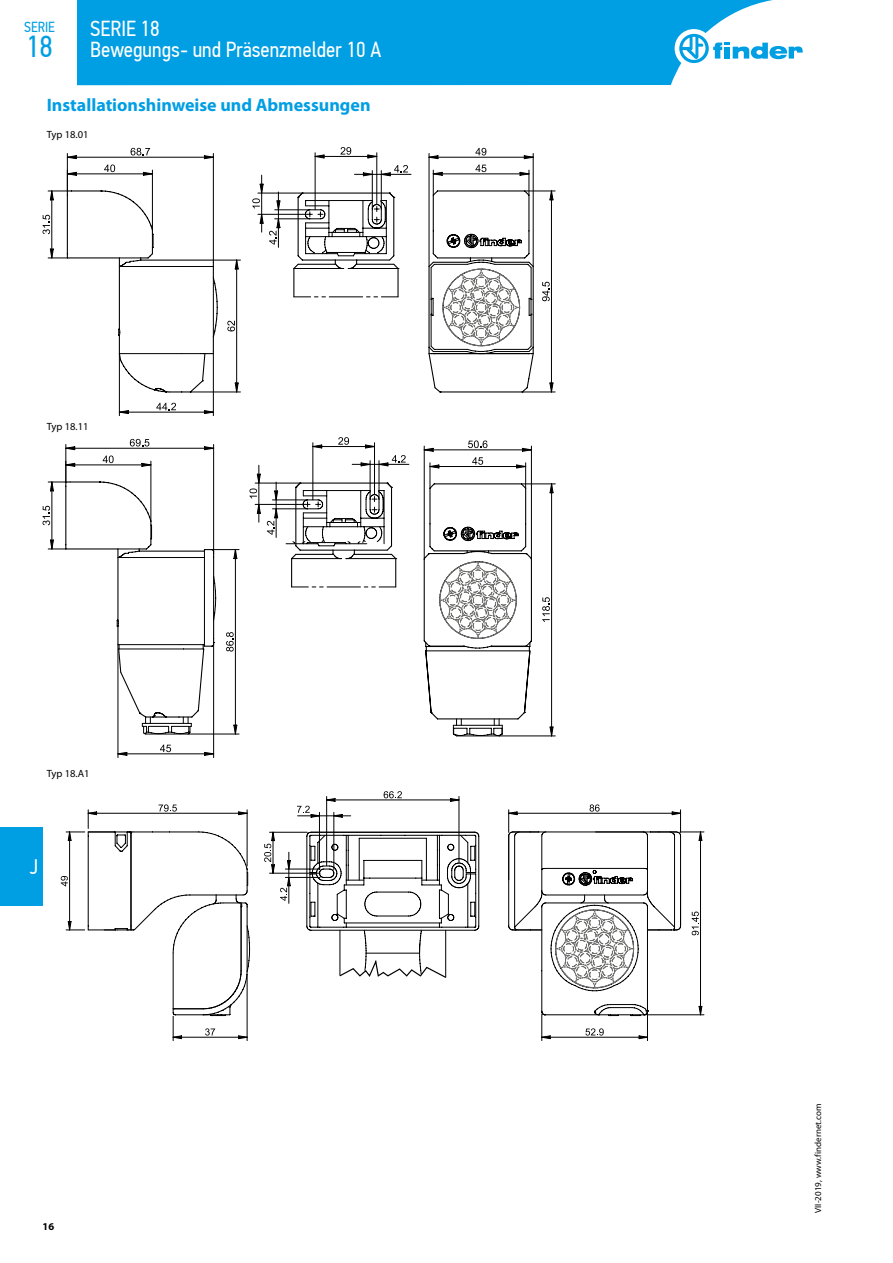
<style>
.page{position:relative;width:893px;height:1263px;background:#fff}
.page>*{position:absolute;margin:0;border:0;box-sizing:border-box;transform-origin:0 0}
.t1{font:30.3px "PF Din Text Cond Pro";color:#009ee3}
.t2{font:21.75px/21px "PF Din Text Cond Pro";color:#fff}
.t3{font:21px "PF Din Text Cond Pro";color:#fff}
.t4{font:700 18px "Myriad Pro";color:#009ee3}
.t5{font:14.55px "PF Din Text Cond Pro";color:#009ee3}
.t6{font:10.5px "Myriad Pro";color:#000}
.t7{font:700 10.5px "Myriad Pro";color:#000}
.t8{font:9px "Myriad Pro";color:#000}
</style>
<div class="page">
<div style="left:0;top:827px;width:43px;height:79px;background:#009ee3"></div>
<div style="left:77px;top:0;width:696px;height:85px;background:#009ee3"></div>
<div style="left:675px;top:29px;width:38px;height:39px;background:#fff;border-radius:50%"></div>
<svg style="left:679px;top:34px;width:124px;height:29px"></svg>
<hr style="left:525px;top:191px;width:30px;height:1px;background:#000">
<hr style="left:522px;top:392px;width:33px;height:1px;background:#000">
<hr style="left:119px;top:354px;width:1px;height:62px;background:#000">
<hr style="left:213px;top:354px;width:1px;height:62px;background:#000">
<svg style="left:43px;top:147px;width:368px;height:267px"></svg>
<hr style="left:261px;top:175px;width:1px;height:57px;background:#000">
<svg style="left:428px;top:148px;width:125px;height:245px"></svg>
<hr style="left:521px;top:484px;width:34px;height:1px;background:#000">
<hr style="left:499px;top:736px;width:56px;height:1px;background:#000">
<hr style="left:118px;top:645px;width:1px;height:113px;background:#000">
<hr style="left:213px;top:644px;width:1px;height:114px;background:#000">
<svg style="left:43px;top:437px;width:510px;height:318px"></svg>
<svg style="left:61px;top:804px;width:189px;height:237px"></svg>
<hr style="left:88px;top:813px;width:159px;height:1px;background:#000">
<svg style="left:264px;top:791px;width:216px;height:187px"></svg>
<svg style="left:508px;top:804px;width:196px;height:237px"></svg>
<p class="t5" style="left:24px;top:22px;width:32px">SERIE</p>
<h1 class="t1" style="left:26px;top:34px;width:28px">18</h1>
<p class="t2" style="left:90px;top:20px;width:292px">SERIE 18<br>Bewegungs- und Präsenzmelder 10 A</p>
<p class="t4" style="left:47px;top:98px;width:325px">Installationshinweise und Abmessungen</p>
<p class="t6" style="left:47px;top:129px;width:43px">Typ 18.01</p>
<p class="t6" style="left:47px;top:422px;width:43px">Typ 18.11</p>
<p class="t6" style="left:47px;top:768px;width:44px">Typ 18.A1</p>
<p class="t3" style="left:30px;top:859px;width:10px">J</p>
<p class="t7" style="left:43px;top:1222px;width:13px">16</p>
<p class="t8" style="left:815px;top:1213px;width:110px;rotate:-90deg">VII-2019, www.findernet.com</p>
</div>
